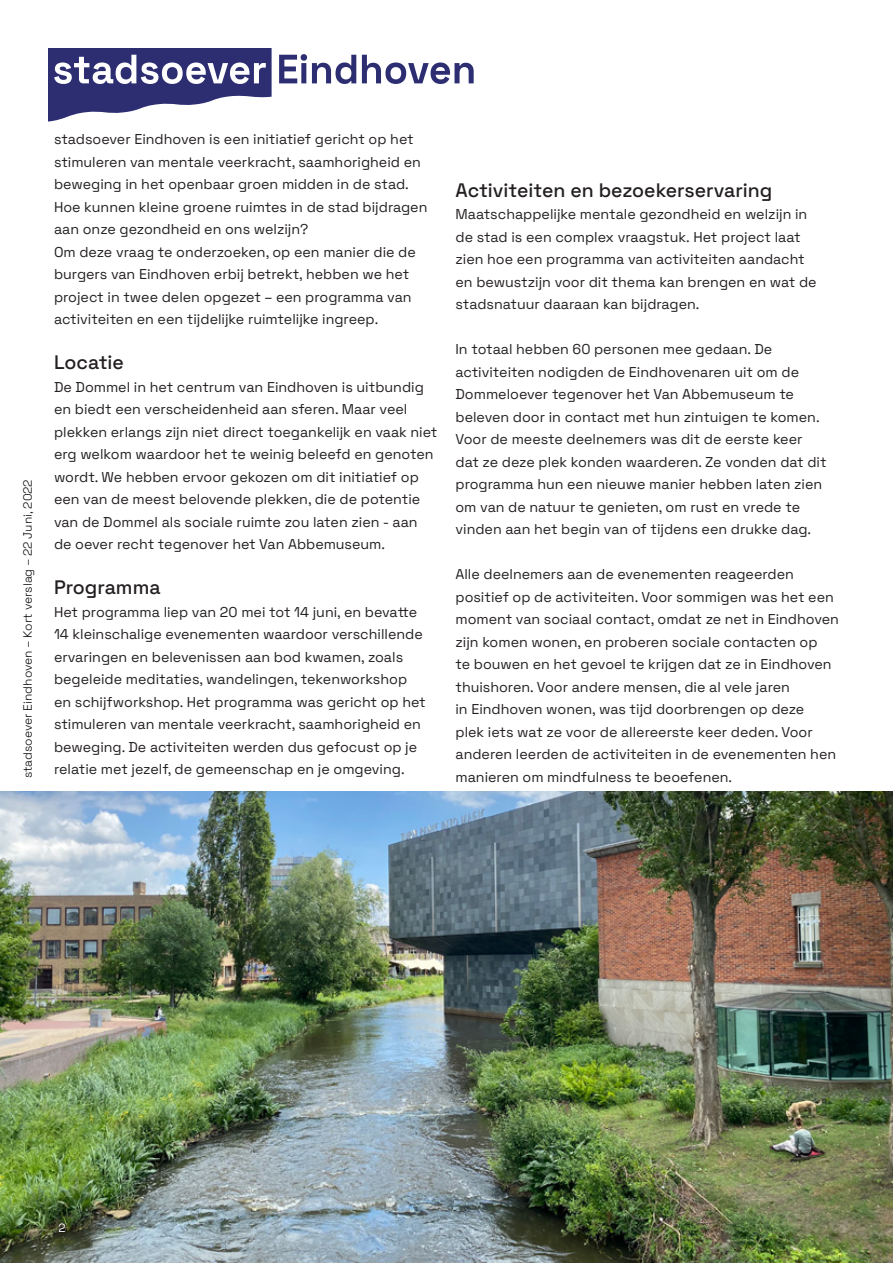
<style>
.page{position:relative;width:893px;height:1263px;background:#fff}
.page>*{position:absolute;margin:0;border:0;box-sizing:border-box;transform-origin:0 0}
.t1{font:300 19.5px "Space Grotesk";color:#231f20}
.t2{font:300 14.25px/22.5px "Space Grotesk";color:#231f20}
.t3{font:300 12px "Space Grotesk";color:#000101}
.t4{font:300 12px "Space Grotesk";color:#fff}
</style>
<div class="page">
<img style="left:0;top:792px;width:893px;height:471px">
<svg style="left:279px;top:54px;width:77px;height:30px"></svg>
<svg style="left:362px;top:55px;width:112px;height:29px"></svg>
<svg style="left:48px;top:48px;width:224px;height:74px"></svg>
<p class="t3" style="left:19px;top:778px;width:300px;rotate:-90deg">stadsoever Eindhoven – Kort verslag – 22 Juni, 2022</p>
<p class="t2" style="left:54px;top:127px;width:375px">stadsoever Eindhoven is een initiatief gericht op het stimuleren van mentale veerkracht, saamhorigheid en beweging in het openbaar groen midden in de stad.<br>Hoe kunnen kleine groene ruimtes in de stad bijdragen aan onze gezondheid en ons welzijn?<br>Om deze vraag te onderzoeken, op een manier die de burgers van Eindhoven erbij betrekt, hebben we het project in twee delen opgezet – een programma van activiteiten en een tijdelijke ruimtelijke ingreep.</p>
<h1 class="t1" style="left:54px;top:348px;width:72px">Locatie</h1>
<p class="t2" style="left:54px;top:375px;width:385px">De Dommel in het centrum van Eindhoven is uitbundig en biedt een verscheidenheid aan sferen. Maar veel plekken erlangs zijn niet direct toegankelijk en vaak niet erg welkom waardoor het te weinig beleefd en genoten wordt. We hebben ervoor gekozen om dit initiatief op een van de meest belovende plekken, die de potentie van de Dommel als sociale ruimte zou laten zien - aan de oever recht tegenover het Van Abbemuseum.</p>
<h1 class="t1" style="left:54px;top:573px;width:108px">Programma</h1>
<p class="t2" style="left:54px;top:600px;width:373px">Het programma liep van 20 mei tot 14 juni, en bevatte 14 kleinschalige evenementen waardoor verschillende ervaringen en belevenissen aan bod kwamen, zoals begeleide meditaties, wandelingen, tekenworkshop en schijfworkshop. Het programma was gericht op het stimuleren van mentale veerkracht, saamhorigheid en beweging. De activiteiten werden dus gefocust op je relatie met jezelf, de gemeenschap en je omgeving.</p>
<h1 class="t1" style="left:455px;top:175px;width:318px">Activiteiten en bezoekerservaring</h1>
<p class="t2" style="left:455px;top:202px;width:363px">Maatschappelijke mentale gezondheid en welzijn in de stad is een complex vraagstuk. Het project laat zien hoe een programma van activiteiten aandacht en bewustzijn voor dit thema kan brengen en wat de stadsnatuur daaraan kan bijdragen.</p>
<p class="t2" style="left:455px;top:337px;width:373px">In totaal hebben 60 personen mee gedaan. De activiteiten nodigden de Eindhovenaren uit om de Dommeloever tegenover het Van Abbemuseum te beleven door in contact met hun zintuigen te komen.<br>Voor de meeste deelnemers was dit de eerste keer dat ze deze plek konden waarderen. Ze vonden dat dit programma hun een nieuwe manier hebben laten zien om van de natuur te genieten, om rust en vrede te vinden aan het begin van of tijdens een drukke dag.</p>
<p class="t2" style="left:455px;top:562px;width:385px">Alle deelnemers aan de evenementen reageerden positief op de activiteiten. Voor sommigen was het een moment van sociaal contact, omdat ze net in Eindhoven zijn komen wonen, en proberen sociale contacten op<br>te bouwen en het gevoel te krijgen dat ze in Eindhoven thuishoren. Voor andere mensen, die al vele jaren<br>in Eindhoven wonen, was tijd doorbrengen op deze<br>plek iets wat ze voor de allereerste keer deden. Voor anderen leerden de activiteiten in de evenementen hen manieren om mindfulness te beoefenen.</p>
<p class="t4" style="left:58px;top:1219px;width:9px">2</p>
</div>
